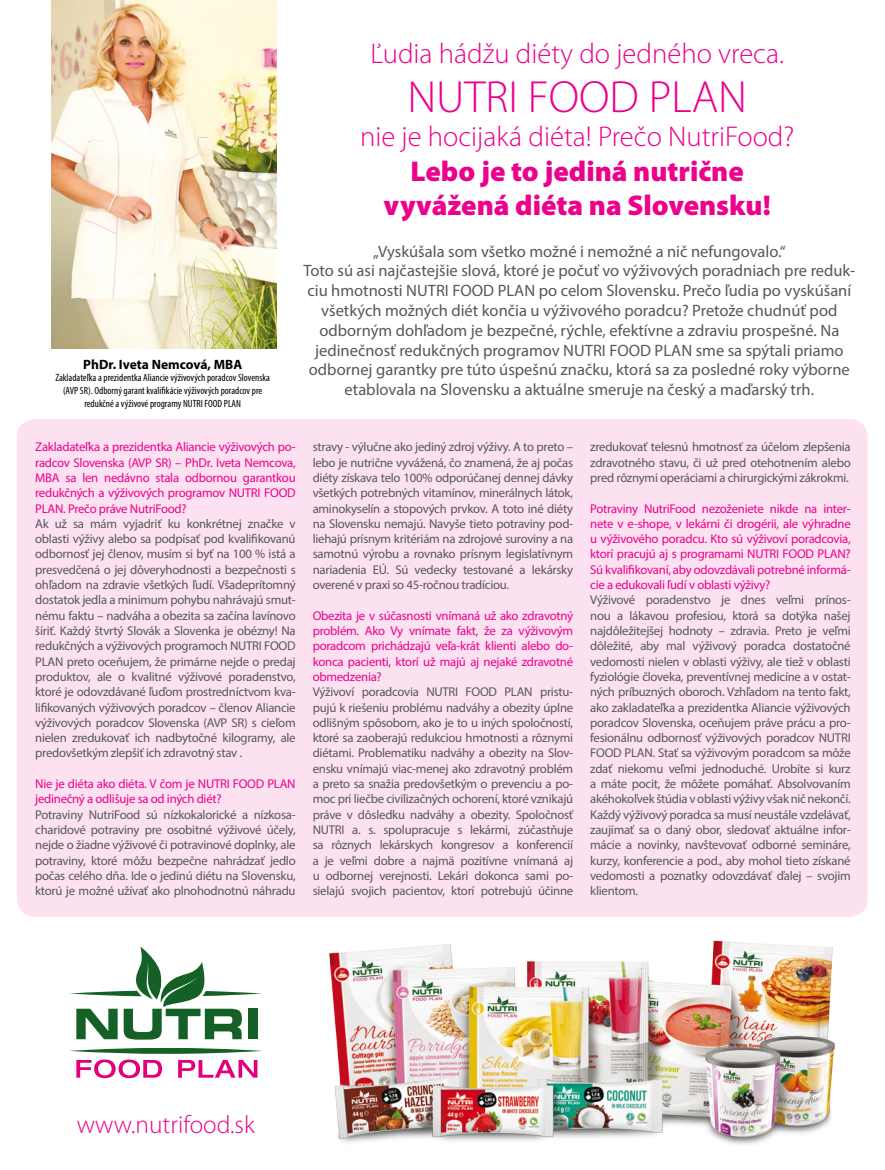
<style>
.page{position:relative;width:885px;height:1170px;background:#fff}
.page>*{position:absolute;margin:0;border:0;box-sizing:border-box;transform-origin:0 0}
.t1{font:300 45.15px "Myriad Pro";color:#ec008c}
.t2{font:900 28.65px/34.3px "Myriad Pro";color:#ec008c;text-align:center}
.t3{font:300 28.65px "Myriad Pro";color:#ec008c}
.t4{font:300 25.35px "Myriad Pro";color:#ec008c}
.t5{font:16.5px/19.8px "Myriad Pro";color:#58585a;text-align:center}
.t6{font:700 13.5px "Myriad Pro";color:#000}
.t7{font:12.75px/15.3px "Myriad Pro";letter-spacing:-.02em;color:#58585a}
.t8{font:condensed 10.5px/12.6px "Myriad Pro";color:#000;text-align:center}
.s1{font-weight:300}
.s2{color:#ec008c}
</style>
<div class="page">
<div style="left:17px;top:419px;width:850px;height:497px;background:#fce1f1;border-radius:18px"></div>
<img style="left:51px;top:0;width:225px;height:348px">
<svg style="left:70px;top:946px;width:192px;height:93px"></svg>
<div style="left:248px;top:1008px;width:9px;height:31px;background:#146027"></div>
<svg style="left:70px;top:1048px;width:192px;height:30px"></svg>
<img style="left:329px;top:940px;width:506px;height:205px">
<p class="t6" style="left:83px;top:355px;width:160px">PhDr. Iveta Nemcová, MBA</p>
<p class="t8" style="left:55px;top:371px;width:216px">Zakladateľka a prezidentka Aliancie výživových poradcov Slovenska (AVP SR). Odborný garant kvalifikácie výživových poradcov pre redukčné a výživové programy NUTRI FOOD PLAN</p>
<p class="t3" style="left:370px;top:37px;width:415px">Ľudia hádžu diéty do jedného vreca.</p>
<p class="t1" style="left:407px;top:72px;width:341px">NUTRI FOOD PLAN</p>
<p class="t2" style="left:360px;top:120px;width:436px"><span class="s1">nie je hocijaká diéta! Prečo NutriFood?<br></span>Lebo je to jediná nutrične vyvážená diéta na Slovensku!</p>
<p class="t5" style="left:303px;top:241px;width:553px">„Vyskúšala som všetko možné i nemožné a nič nefungovalo.“<br>Toto sú asi najčastejšie slová, ktoré je počuť vo výživových poradniach pre reduk&shy;ciu hmotnosti NUTRI FOOD PLAN po celom Slovensku. Prečo ľudia po vyskúšaní všetkých možných diét končia u výživového poradcu? Pretože chudnúť pod odborným dohľadom je bezpečné, rýchle, efektívne a zdraviu prospešné. Na jedinečnosť redukčných programov NUTRI FOOD PLAN sme sa spýtali priamo odbornej garantky pre túto úspešnú značku, ktorá sa za posledné roky výborne etablovala na Slovensku a aktuálne smeruje na český a maďarský trh.</p>
<p class="t7" style="left:35px;top:439px;width:262px"><span class="s2">Zakladateľka a prezidentka Aliancie výživových po&shy;radcov Slovenska (AVP SR) – PhDr. Iveta Nemcova, MBA sa len nedávno stala odbornou garantkou redukčných a výživových programov NUTRI FOOD PLAN. Prečo práve NutriFood?<br></span>Ak už sa mám vyjadriť ku konkrétnej značke v oblasti výživy alebo sa podpísať pod kvalifikovanú odbornosť jej členov, musím si byť na 100 % istá a presvedčená o jej dôveryhodnosti a bezpečnosti s ohľadom na zdravie všetkých ľudí. Všadeprítomný dostatok jedla a minimum pohybu nahrávajú smut&shy;nému faktu – nadváha a obezita sa začína lavínovo šíriť. Každý štvrtý Slovák a Slovenka je obézny! Na redukčných a výživových programoch NUTRI FOOD PLAN preto oceňujem, že primárne nejde o predaj produktov, ale o kvalitné výživové poradenstvo, ktoré je odovzdávané ľuďom prostredníctvom kva&shy;lifikovaných výživových poradcov – členov Aliancie výživových poradcov Slovenska (AVP SR) s cieľom nielen zredukovať ich nadbytočné kilogramy, ale predovšetkým zlepšiť ich zdravotný stav .</p>
<p class="t7" style="left:35px;top:775px;width:262px"><span class="s2">Nie je diéta ako diéta. V čom je NUTRI FOOD PLAN jedinečný a odlišuje sa od iných diét?<br></span>Potraviny NutriFood sú nízkokalorické a nízkosa&shy;charidové potraviny pre osobitné výživové účely, nejde o žiadne výživové či potravinové doplnky, ale potraviny, ktoré môžu bezpečne nahrádzať jedlo počas celého dňa. Ide o jedinú diétu na Slovensku, ktorú je možné užívať ako plnohodnotnú náhradu</p>
<p class="t7" style="left:313px;top:439px;width:262px;text-align:justify">stravy - výlučne ako jediný zdroj výživy. A to preto – lebo je nutrične vyvážená, čo znamená, že aj počas diéty získava telo 100% odporúčanej dennej dávky všetkých potrebných vitamínov, minerálnych látok, aminokyselín a stopových prvkov. A toto iné diéty na Slovensku nemajú. Navyše tieto potraviny pod&shy;liehajú prísnym kritériám na zdrojové suroviny a na samotnú výrobu a rovnako prísnym legislatívnym nariadenia EÚ. Sú vedecky testované a lekársky overené v praxi so 45-ročnou tradíciou.</p>
<p class="t7" style="left:313px;top:607px;width:262px"><span class="s2">Obezita je v súčasnosti vnímaná už ako zdravotný problém. Ako Vy vnímate fakt, že za výživovým poradcom prichádzajú veľa-krát klienti alebo do&shy;konca pacienti, ktorí už majú aj nejaké zdravotné obmedzenia?<br></span>Výživoví poradcovia NUTRI FOOD PLAN pristu&shy;pujú k riešeniu problému nadváhy a obezity úplne odlišným spôsobom, ako je to u iných spoločností, ktoré sa zaoberajú redukciou hmotnosti a rôznymi diétami. Problematiku nadváhy a obezity na Slov&shy;ensku vnímajú viac-menej ako zdravotný problém a preto sa snažia predovšetkým o prevenciu a po&shy;moc pri liečbe civilizačných ochorení, ktoré vznikajú práve v dôsledku nadváhy a obezity. Spoločnosť NUTRI a. s. spolupracuje s lekármi, zúčastňuje sa rôznych lekárskych kongresov a konferencií a je veľmi dobre a najmä pozitívne vnímaná aj u odbornej verejnosti. Lekári dokonca sami po&shy;sielajú svojich pacientov, ktorí potrebujú účinne</p>
<p class="t7" style="left:590px;top:439px;width:262px;text-align:justify">zredukovať telesnú hmotnosť za účelom zlepšenia zdravotného stavu, či už pred otehotnením alebo pred rôznymi operáciami a chirurgickými zákrokmi.</p>
<p class="t7" style="left:590px;top:500px;width:262px"><span class="s2">Potraviny NutriFood nezoženiete nikde na inter&shy;nete v e-shope, v lekárni či drogérii, ale výhradne u výživového poradcu. Kto sú výživoví poradcovia, ktorí pracujú aj s programami NUTRI FOOD PLAN?<br>Sú kvalifikovaní, aby odovzdávali potrebné informá&shy;cie a edukovali ľudí v oblasti výživy?<br></span>Výživové poradenstvo je dnes veľmi prínos&shy;nou a lákavou profesiou, ktorá sa dotýka našej najdôležitejšej hodnoty – zdravia. Preto je veľmi dôležité, aby mal výživový poradca dostatočné vedomosti nielen v oblasti výživy, ale tiež v oblasti fyziológie človeka, preventívnej medicíne a v ostat&shy;ných príbuzných oboroch. Vzhľadom na tento fakt, ako zakladateľka a prezidentka Aliancie výživových poradcov Slovenska, oceňujem práve prácu a pro&shy;fesionálnu odbornosť výživových poradcov NUTRI FOOD PLAN. Stať sa výživovým poradcom sa môže zdať niekomu veľmi jednoduché. Urobíte si kurz a máte pocit, že môžete pomáhať. Absolvovaním akéhokoľvek štúdia v oblasti výživy však nič nekončí.<br>Každý výživový poradca sa musí neustále vzdelávať, zaujímať sa o daný obor, sledovať aktuálne infor&shy;mácie a novinky, navštevovať odborné semináre, kurzy, konferencie a pod., aby mohol tieto získané vedomosti a poznatky odovzdávať ďalej – svojim klientom.</p>
<p class="t4" style="left:77px;top:1110px;width:179px">www.nutrifood.sk</p>
</div>
